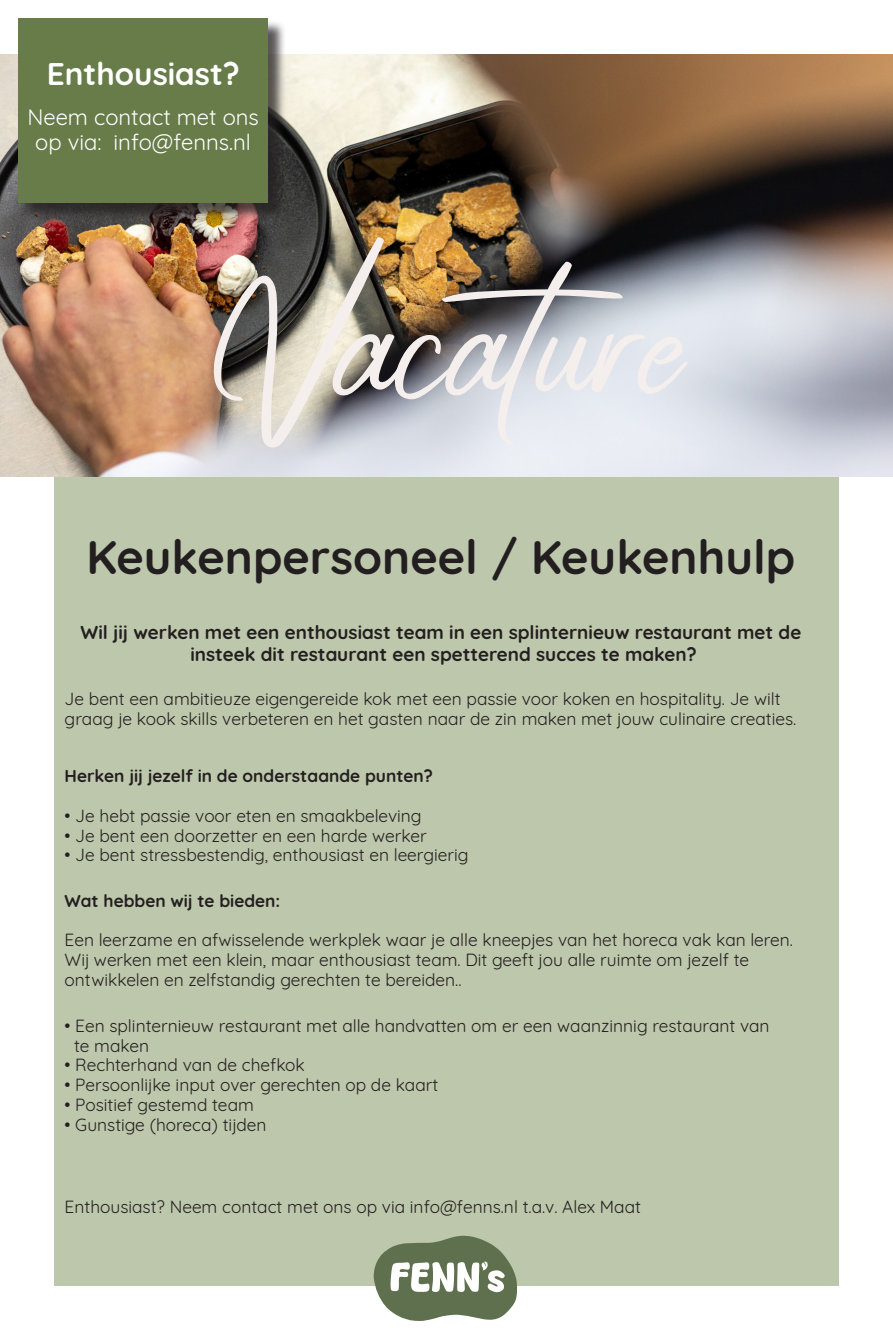
<style>
.page{position:relative;width:893px;height:1340px;background:#fff}
.page>*{position:absolute;margin:0;border:0;box-sizing:border-box;transform-origin:0 0}
.t1{font:127.5px "Radicalis";color:#f4efec}
.t2{font:700 46.8px "Quicksand";color:#231f20}
.t3{font:700 31.2px "Quicksand";color:#fff}
.t4{font:21.9px/25.2px "Quicksand";color:#fff;text-align:center}
.t5{font:700 18.75px "Quicksand";color:#231f20}
.t6{font:17.1px/19.8px "Quicksand";color:#231f20}
.t7{font:700 17.1px "Quicksand";color:#231f20}
</style>
<div class="page">
<div style="left:54px;top:54px;width:785px;height:1231px;background:#bdc7ab"></div>
<img style="left:0;top:55px;width:893px;height:421px">
<div style="left:21px;top:20px;width:266px;height:201px;background:#231f20;opacity:.75"></div>
<div style="left:18px;top:18px;width:250px;height:184px;background:#687c4a"></div>
<svg style="left:372px;top:1235px;width:145px;height:85px"></svg>
<p class="t3" style="left:47px;top:48px;width:194px">Enthousiast?</p>
<p class="t4" style="left:27px;top:102px;width:233px">Neem contact met ons op via: info@fenns.nl</p>
<p class="t1" style="left:208px;top:314px;width:491px">Vacature</p>
<p class="t2" style="left:87px;top:518px;width:710px">Keukenpersoneel / Keukenhulp</p>
<p class="t5" style="left:81px;top:617px;width:722px">Wil jij werken met een enthousiast team in een splinternieuw restaurant met de</p>
<p class="t5" style="left:190px;top:638px;width:508px">insteek dit restaurant een spetterend succes te maken?</p>
<p class="t6" style="left:65px;top:687px;width:733px">Je bent een ambitieuze eigengereide kok met een passie voor koken en hospitality. Je wilt graag je kook skills verbeteren en het gasten naar de zin maken met jouw culinaire creaties.</p>
<p class="t7" style="left:65px;top:762px;width:370px">Herken jij jezelf in de onderstaande punten?</p>
<p class="t6" style="left:65px;top:804px;width:359px">• Je hebt passie voor eten en smaakbeleving</p>
<p class="t6" style="left:65px;top:824px;width:364px">• Je bent een doorzetter en een harde werker</p>
<p class="t6" style="left:65px;top:843px;width:405px">• Je bent stressbestendig, enthousiast en leergierig</p>
<p class="t7" style="left:65px;top:886px;width:217px">Wat hebben wij te bieden:</p>
<p class="t6" style="left:65px;top:928px;width:730px">Een leerzame en afwisselende werkplek waar je alle kneepjes van het horeca vak kan leren.<br>Wij werken met een klein, maar enthousiast team. Dit geeft jou alle ruimte om jezelf te</p>
<p class="t6" style="left:65px;top:968px;width:398px">ontwikkelen en zelfstandig gerechten te bereiden..</p>
<p class="t6" style="left:65px;top:1014px;width:706px">• Een splinternieuw restaurant met alle handvatten om er een waanzinnig restaurant van</p>
<p class="t6" style="left:74px;top:1033px;width:76px">te maken</p>
<p class="t6" style="left:65px;top:1053px;width:242px">• Rechterhand van de chefkok</p>
<p class="t6" style="left:65px;top:1073px;width:375px">• Persoonlijke input over gerechten op de kaart</p>
<p class="t6" style="left:65px;top:1093px;width:191px">• Positief gestemd team</p>
<p class="t6" style="left:65px;top:1113px;width:203px">• Gunstige (horeca) tijden</p>
<p class="t6" style="left:65px;top:1195px;width:578px">Enthousiast? Neem contact met ons op via info@fenns.nl t.a.v. Alex Maat</p>
</div>
